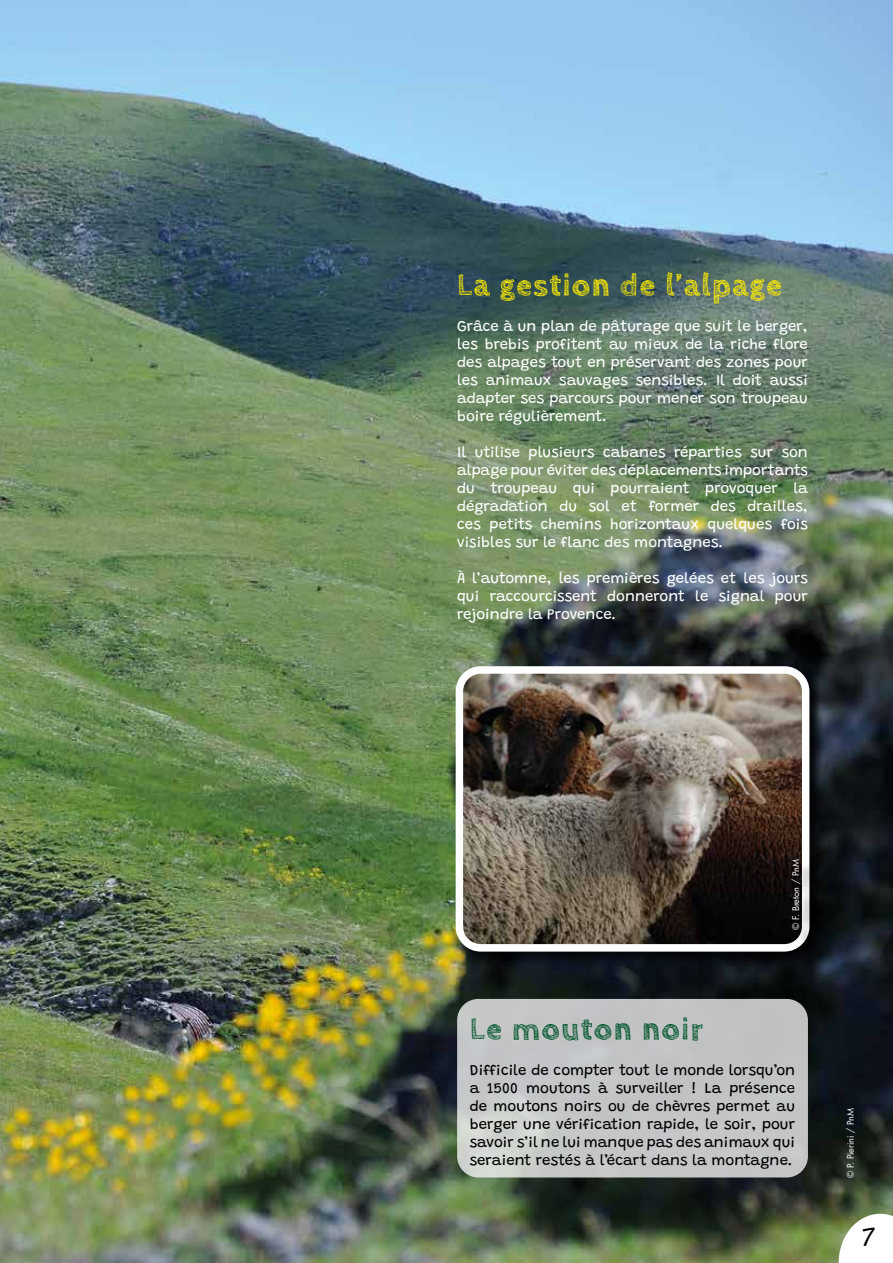
<style>
.page{position:relative;width:893px;height:1263px;background:#fff}
.page>*{position:absolute;margin:0;border:0;box-sizing:border-box;transform-origin:0 0}
.t1{font:700 31.5px "Cabin Sketch";letter-spacing:.05em;color:#ffed00}
.t2{font:700 31.5px "Cabin Sketch";letter-spacing:.05em;color:#00562c}
.t3{font:300 27px "Grandstander";color:#000}
.t4{font:15px/18px "Grandstander";color:#fff;text-align:justify}
.t5{font:15px/18px "Grandstander";color:#000;text-align:justify}
.t6{font:9px "Futura";letter-spacing:-.005em;color:#fff}
</style>
<div class="page">
<img style="left:0;top:0;width:893px;height:1263px">
<div style="left:453px;top:664px;width:371px;height:302px;background:#000;opacity:.75"></div>
<img style="left:459px;top:670px;width:347px;height:278px">
<div style="left:456px;top:666px;width:353px;height:285px;border:8px solid #fff;border-radius:21px"></div>
<div style="left:795px;top:862px;width:23px;height:86px;background:#000;opacity:.75"></div>
<svg style="left:839px;top:1214px;width:54px;height:49px"></svg>
<svg style="left:457px;top:999px;width:351px;height:178px;background:#c4c6c5"></svg>
<h1 class="t1" style="left:457px;top:267px;width:326px">La gestion de l’alpage</h1>
<p class="t4" style="left:457px;top:316px;width:352px">Grâce à un plan de pâturage que suit le berger, les brebis profitent au mieux de la riche flore des alpages tout en préservant des zones pour les animaux sauvages sensibles. Il doit aussi adapter ses parcours pour mener son troupeau boire régulièrement.</p>
<p class="t4" style="left:457px;top:442px;width:352px">Il utilise plusieurs cabanes réparties sur son alpage pour éviter des déplacements importants du troupeau qui pourraient provoquer la dégradation du sol et former des drailles, ces petits chemins horizontaux quelques fois visibles sur le flanc des montagnes.</p>
<p class="t4" style="left:457px;top:568px;width:352px">À l’automne, les premières gelées et les jours qui raccourcissent donneront le signal pour rejoindre la Provence.</p>
<p class="t6" style="left:790px;top:930px;width:73px;rotate:-90deg">© F. Breton / PnM</p>
<h1 class="t2" style="left:470px;top:1012px;width:234px">Le mouton noir</h1>
<p class="t5" style="left:470px;top:1060px;width:327px">Difficile de compter tout le monde lorsqu’on a 1500 moutons à surveiller ! La présence de moutons noirs ou de chèvres permet au berger une vérification rapide, le soir, pour savoir s’il ne lui manque pas des animaux qui seraient restés à l’écart dans la montagne.</p>
<p class="t6" style="left:844px;top:1178px;width:72px;rotate:-90deg">© P. Pierini / PnM</p>
<h2 class="t3" style="left:862px;top:1216px;width:15px">7</h2>
</div>
